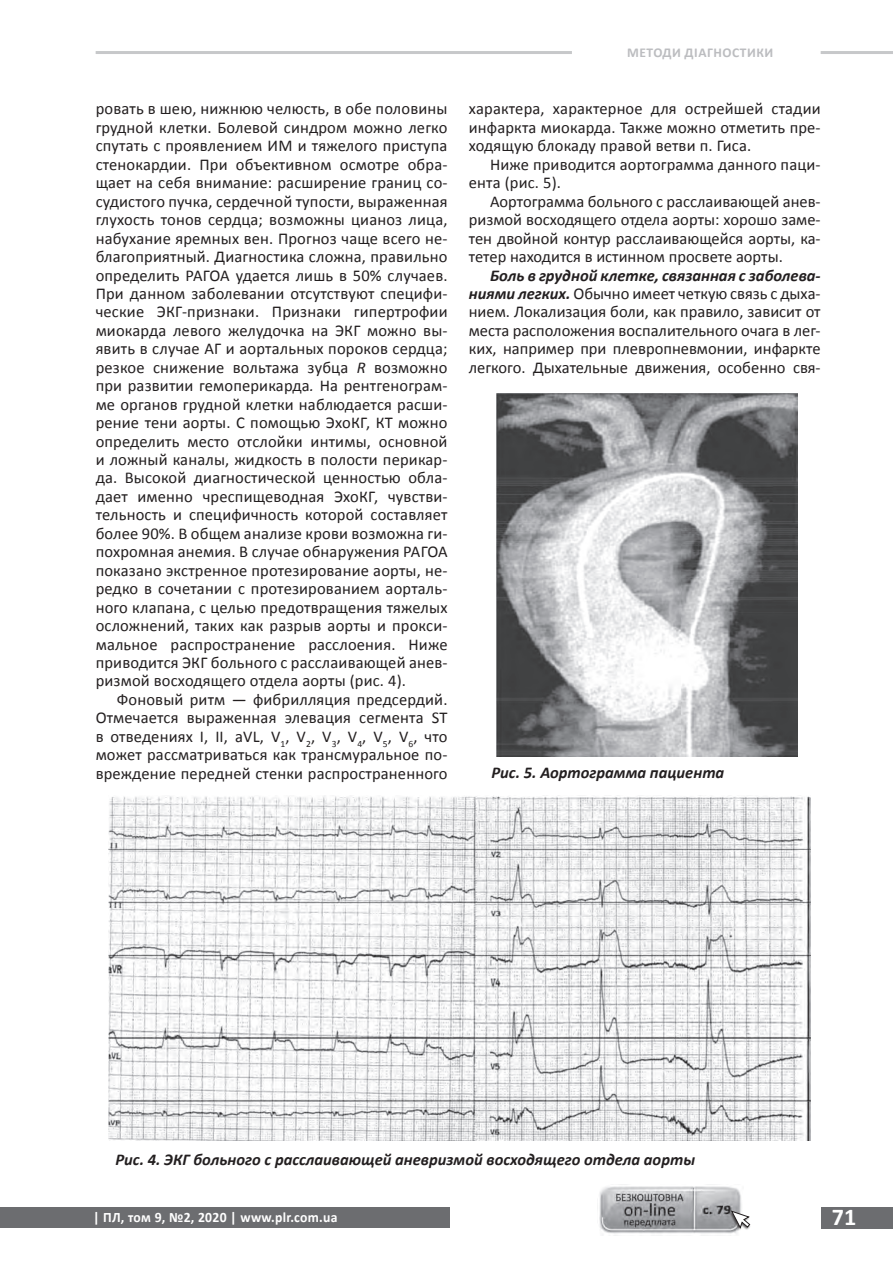
<style>
.page{position:relative;width:893px;height:1263px;background:#fff}
.page>*{position:absolute;margin:0;border:0;box-sizing:border-box;transform-origin:0 0}
.t1{font:700 24.15px "Calibri";color:#fff}
.Обычный{font:16.5px/18.5px "Calibri";letter-spacing:.01em;color:#231f20;text-align:justify}
.Обычный__веб{font:16.5px/18.5px "Calibri";color:#231f20;text-align:justify}
.podpis{font:italic 700 16.5px "Calibri";color:#231f20}
.t2{font:700 14.4px "Calibri";letter-spacing:.02em;color:#fff;scale:.95 1}
.t3{font:700 13.5px "Calibri";letter-spacing:.04em;color:#bcbdc0}
.s1{font-style:italic}
.s2{font-weight:700;font-style:italic}
</style>
<div class="page">
<div style="left:0;top:1207px;width:450px;height:20px;background:#6c6d70"></div>
<div style="left:821px;top:1207px;width:72px;height:21px;background:#6c6d70"></div>
<img style="left:599px;top:1184px;width:143px;height:50px">
<div style="left:729px;top:1210px;width:22px;height:20px;background:#231f20;opacity:.75"></div>
<svg style="left:731px;top:1210px;width:19px;height:18px"></svg>
<hr style="left:96px;top:51px;width:476px;height:3px;background:#939598">
<hr style="left:821px;top:51px;width:72px;height:3px;background:#939598">
<img style="left:108px;top:796px;width:702px;height:344px">
<img style="left:496px;top:394px;width:301px;height:362px">
<p class="Обычный" style="left:96px;top:100px;width:353px">ровать в шею, нижнюю челюсть, в обе половины грудной клетки. Болевой синдром можно легко спутать с проявлением ИМ и тяжелого приступа стенокардии. При объективном осмотре обра&shy;щает на себя внимание: расширение границ со&shy;судистого пучка, сердечной тупости, выраженная глухость тонов сердца; возможны цианоз лица, набухание яремных вен. Прогноз чаще всего не&shy;благоприятный. Диагностика сложна, правильно определить РАГОА удается лишь в 50% случаев.<br>При данном заболевании отсутствуют специфи&shy;ческие ЭКГ-признаки. Признаки гипертрофии миокарда левого желудочка на ЭКГ можно вы&shy;явить в случае АГ и аортальных пороков сердца; резкое снижение вольтажа зубца <span class="s1">R</span> возможно при развитии гемоперикарда<span class="s1">.</span> На рентгенограм&shy;ме органов грудной клетки наблюдается расши&shy;рение тени аорты. С помощью ЭхоКГ, КТ можно определить место отслойки интимы, основной и ложный каналы, жидкость в полости перикар&shy;да. Высокой диагностической ценностью обла&shy;дает именно чреспищеводная ЭхоКГ, чувстви&shy;тельность и специфичность которой составляет более 90%. В общем анализе крови возможна ги&shy;похромная анемия. В случае обнаружения РАГОА показано экстренное протезирование аорты, не&shy;редко в сочетании с протезированием аорталь&shy;ного клапана, с целью предотвращения тяжелых осложнений, таких как разрыв аорты и прокси&shy;мальное распространение расслоения. Ниже приводится ЭКГ больного с расслаивающей анев&shy;ризмой восходящего отдела аорты (рис. 4).</p>
<p class="Обычный" style="left:96px;top:690px;width:353px;text-indent:21px">Фоновый ритм — фибрилляция предсердий.<br>Отмечается выраженная элевация сегмента ST в отведениях I, II, аVL, V<sub>1</sub>, V<sub>2</sub>, V<sub>3</sub>, V<sub>4</sub>, V<sub>5</sub>, V<sub>6</sub>, что может рассматриваться как трансмуральное по&shy;вреждение передней стенки распространенного</p>
<p class="t3" style="left:627px;top:44px;width:148px">МЕТОДИ ДІАГНОСТИКИ</p>
<p class="Обычный" style="left:469px;top:100px;width:353px">характера, характерное для острейшей стадии инфаркта миокарда. Также можно отметить пре&shy;ходящую блокаду правой ветви п. Гиса.</p>
<p class="Обычный" style="left:469px;top:155px;width:353px;text-indent:21px">Ниже приводится аортограмма данного паци&shy;ента (рис. 5).</p>
<p class="Обычный" style="left:469px;top:192px;width:353px;text-indent:21px">Аортограмма больного с расслаивающей анев&shy;ризмой восходящего отдела аорты: хорошо заме&shy;тен двойной контур расслаивающейся аорты, ка&shy;тетер находится в истинном просвете аорты.</p>
<p class="Обычный__веб" style="left:469px;top:266px;width:353px;text-indent:21px"><span class="s2">Боль в грудной клетке, связанная с заболева&shy;ниями легких.</span> Обычно имеет четкую связь с дыха&shy;нием. Локализация боли, как правило, зависит от места расположения воспалительного очага в лег&shy;ких, например при плевропневмонии, инфаркте легкого. Дыхательные движения, особенно свя-</p>
<p class="podpis" style="left:491px;top:762px;width:234px">Рис. 5. Аортограмма пациента</p>
<p class="podpis" style="left:115px;top:1149px;width:581px">Рис. 4. ЭКГ больного с расслаивающей аневризмой восходящего отдела аорты</p>
<p class="t2" style="left:93px;top:1208px;width:259px">| ПЛ, том 9, №2, 2020 | www.plr.com.ua</p>
<h1 class="t1" style="left:832px;top:1202px;width:26px">71</h1>
</div>
